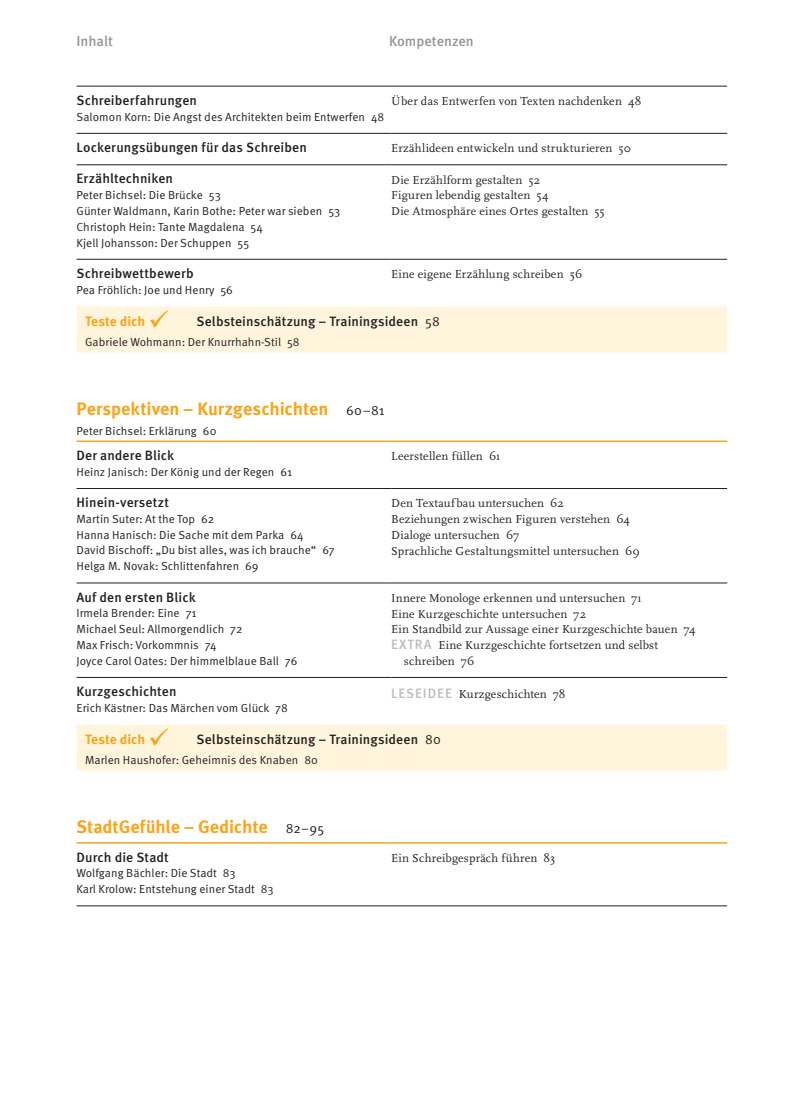
<style>
.page{position:relative;width:808px;height:1106px;background:#fff}
.page>*{position:absolute;margin:0;border:0;box-sizing:border-box;transform-origin:0 0}
.t1{font:700 18px "Meta Pro";letter-spacing:-.005em;color:#f9a51b}
.t2{font:500 14.25px "Meta Pro";color:#939598}
.t3{font:500 13.5px "Meta Pro";letter-spacing:.01em;color:#231f20}
.t4{font:700 13.5px "Meta Pro";letter-spacing:.005em;color:#f9a51b}
.t5{font:12px/15.8px "Scala Pro";letter-spacing:.015em;color:#231f20}
.t6{font:11.7px/15.8px "Meta Pro";letter-spacing:.005em;color:#231f20}
.s1{font-weight:400}
.s2{font-weight:400;font-size:13.5px;color:#231f20}
.s3{font-family:"Meta Pro";font-weight:500;font-size:13.5px;color:#bcbdc0}
</style>
<div class="page">
<svg style="left:77px;top:306px;width:650px;height:464px"></svg>
<hr style="left:77px;top:440px;width:314px;height:2px;background:#f9a51b">
<hr style="left:391px;top:440px;width:336px;height:2px;background:#f9a51b">
<hr style="left:77px;top:488px;width:314px;height:1px;background:#231f20">
<hr style="left:391px;top:488px;width:336px;height:1px;background:#231f20">
<hr style="left:77px;top:842px;width:314px;height:1px;background:#f9a51b">
<hr style="left:391px;top:842px;width:336px;height:1px;background:#f9a51b">
<hr style="left:77px;top:86px;width:314px;height:1px;background:#231f20">
<hr style="left:391px;top:86px;width:336px;height:1px;background:#231f20">
<hr style="left:77px;top:582px;width:314px;height:1px;background:#231f20">
<hr style="left:391px;top:582px;width:336px;height:1px;background:#231f20">
<hr style="left:77px;top:133px;width:314px;height:1px;background:#231f20">
<hr style="left:391px;top:133px;width:336px;height:1px;background:#231f20">
<hr style="left:77px;top:677px;width:314px;height:1px;background:#231f20">
<hr style="left:391px;top:677px;width:336px;height:1px;background:#231f20">
<hr style="left:77px;top:164px;width:314px;height:1px;background:#231f20">
<hr style="left:391px;top:164px;width:336px;height:1px;background:#231f20">
<hr style="left:77px;top:259px;width:314px;height:1px;background:#231f20">
<hr style="left:391px;top:259px;width:336px;height:1px;background:#231f20">
<hr style="left:77px;top:905px;width:314px;height:1px;background:#231f20">
<hr style="left:391px;top:905px;width:336px;height:1px;background:#231f20">
<svg style="left:150px;top:310px;width:18px;height:17px"></svg>
<svg style="left:150px;top:728px;width:18px;height:17px"></svg>
<p class="t2" style="left:77px;top:32px;width:38px">Inhalt</p>
<p class="t2" style="left:389px;top:32px;width:86px">Kompetenzen</p>
<p class="t3" style="left:77px;top:92px;width:122px">Schreiberfahrungen</p>
<p class="t6" style="left:77px;top:109px;width:309px">Salomon Korn: Die Angst des Architekten beim Entwerfen 48</p>
<p class="t5" style="left:391px;top:93px;width:252px">Über das Entwerfen von Texten nachdenken 48</p>
<p class="t3" style="left:77px;top:139px;width:232px">Lockerungsübungen für das Schreiben</p>
<p class="t5" style="left:391px;top:140px;width:241px">Erzählideen entwickeln und strukturieren 50</p>
<p class="t3" style="left:77px;top:170px;width:98px">Erzähltechniken</p>
<p class="t6" style="left:77px;top:188px;width:265px">Peter Bichsel: Die Brücke 53<br>Günter Waldmann, Karin Bothe: Peter war sieben 53<br>Christoph Hein: Tante Magdalena 54<br>Kjell Johansson: Der Schuppen 55</p>
<p class="t5" style="left:391px;top:172px;width:215px">Die Erzählform gestalten 52<br>Figuren lebendig gestalten 54<br>Die Atmosphäre eines Ortes gestalten 55</p>
<p class="t3" style="left:77px;top:265px;width:119px">Schreibwettbewerb</p>
<p class="t6" style="left:77px;top:282px;width:158px">Pea Fröhlich: Joe und Henry 56</p>
<p class="t5" style="left:391px;top:266px;width:193px">Eine eigene Erzählung schreiben 56</p>
<p class="t4" style="left:85px;top:313px;width:62px">Teste dich</p>
<p class="t3" style="left:197px;top:313px;width:245px">Selbsteinschätzung – Trainingsideen <span class="s1">58</span></p>
<p class="t6" style="left:85px;top:334px;width:216px">Gabriele Wohmann: Der Knurrhahn-Stil 58</p>
<h1 class="t1" style="left:77px;top:397px;width:310px">Perspektiven – Kurzgeschichten <span class="s2">60–81</span></h1>
<p class="t6" style="left:77px;top:423px;width:141px">Peter Bichsel: Erklärung 60</p>
<p class="t3" style="left:77px;top:447px;width:99px">Der andere Blick</p>
<p class="t6" style="left:77px;top:464px;width:217px">Heinz Janisch: Der König und der Regen 61</p>
<p class="t3" style="left:77px;top:494px;width:94px">Hinein-versetzt</p>
<p class="t6" style="left:77px;top:511px;width:260px">Martin Suter: At the Top 62<br>Hanna Hanisch: Die Sache mit dem Parka 64<br>David Bischoff: „Du bist alles, was ich brauche“ 67<br>Helga M. Novak: Schlittenfahren 69</p>
<p class="t3" style="left:77px;top:588px;width:121px">Auf den ersten Blick</p>
<p class="t6" style="left:77px;top:606px;width:222px">Irmela Brender: Eine 71<br>Michael Seul: Allmorgendlich 72<br>Max Frisch: Vorkommnis 74<br>Joyce Carol Oates: Der himmelblaue Ball 76</p>
<p class="t3" style="left:77px;top:683px;width:102px">Kurzgeschichten</p>
<p class="t6" style="left:77px;top:700px;width:213px">Erich Kästner: Das Märchen vom Glück 78</p>
<p class="t5" style="left:391px;top:448px;width:110px">Leerstellen füllen 61</p>
<p class="t5" style="left:391px;top:495px;width:250px">Den Textaufbau untersuchen 62<br>Beziehungen zwischen Figuren verstehen 64<br>Dialoge untersuchen 67<br>Sprachliche Gestaltungsmittel untersuchen 69</p>
<p class="t5" style="left:391px;top:590px;width:251px">Innere Monologe erkennen und untersuchen 71</p>
<p class="t5" style="left:391px;top:606px;width:196px">Eine Kurzgeschichte untersuchen 72</p>
<p class="t5" style="left:391px;top:621px;width:306px">Ein Standbild zur Aussage einer Kurzgeschichte bauen 74</p>
<p class="t5" style="left:391px;top:637px;width:268px"><span class="s3">EXTRA</span> Eine Kurzgeschichte fortsetzen und selbst</p>
<p class="t5" style="left:404px;top:653px;width:72px">schreiben 76</p>
<p class="t5" style="left:391px;top:686px;width:176px"><span class="s3">LESEIDEE</span> Kurzgeschichten 78</p>
<p class="t4" style="left:85px;top:731px;width:62px">Teste dich</p>
<p class="t3" style="left:197px;top:731px;width:246px">Selbsteinschätzung – Trainingsideen <span class="s1">80</span></p>
<p class="t6" style="left:85px;top:752px;width:234px">Marlen Haushofer: Geheimnis des Knaben 80</p>
<h1 class="t1" style="left:77px;top:815px;width:249px">StadtGefühle – Gedichte <span class="s2">82–95</span></h1>
<p class="t3" style="left:77px;top:848px;width:94px">Durch die Stadt</p>
<p class="t6" style="left:77px;top:865px;width:198px">Wolfgang Bächler: Die Stadt 83<br>Karl Krolow: Entstehung einer Stadt 83</p>
<p class="t5" style="left:391px;top:850px;width:166px">Ein Schreibgespräch führen 83</p>
</div>
